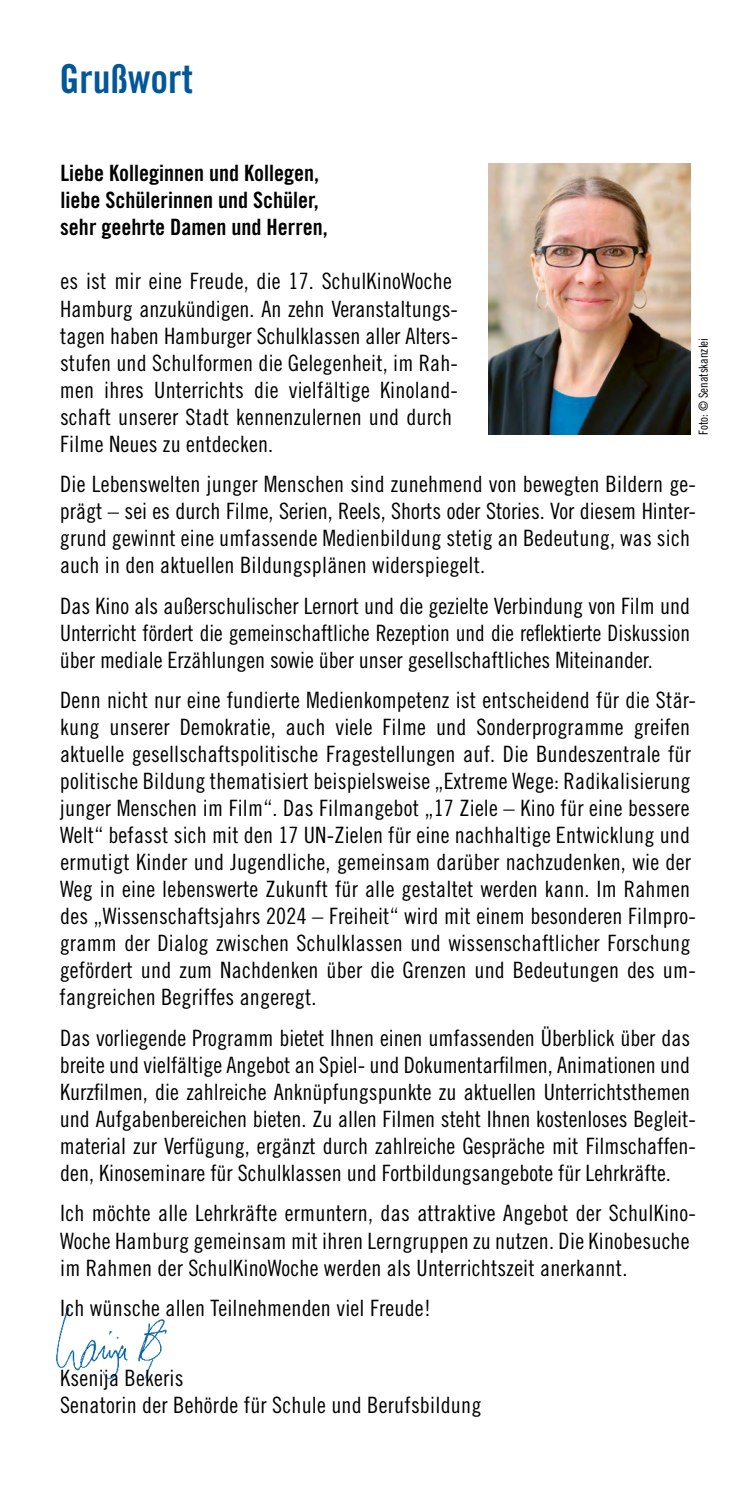
<style>
.page{position:relative;width:745px;height:1489px;background:#fff}
.page>*{position:absolute;margin:0;border:0;box-sizing:border-box;transform-origin:0 0}
.t1{font:40px "Trade Gothic Bold Cond Twenty";color:#005799}
.t2{font:22.5px/27px "Trade Gothic Cond Eighteen";letter-spacing:.01em;color:#000}
.t3{font:22.5px/27px "Trade Gothic Bold Cond Twenty";color:#000}
.t4{font:12.5px "Trade Gothic Cond Eighteen";color:#000}
</style>
<div class="page">
<img style="left:56px;top:1307px;width:111px;height:73px">
<img style="left:488px;top:163px;width:202px;height:272px">
<h1 class="t1" style="left:59px;top:54px;width:135px">Grußwort</h1>
<p class="t3" style="left:60px;top:160px;width:269px">Liebe Kolleginnen und Kollegen, liebe Schülerinnen und Schüler, sehr geehrte Damen und Herren,</p>
<p class="t2" style="left:60px;top:268px;width:399px">es ist mir eine Freude, die 17. SchulKinoWoche Hamburg anzukündigen. An zehn Veranstaltungs&shy;tagen haben Hamburger Schulklassen aller Alters&shy;stufen und Schulformen die Gelegenheit, im Rah&shy;men ihres Unterrichts die vielfältige Kinoland&shy;schaft unserer Stadt kennenzulernen und durch Filme Neues zu entdecken.</p>
<p class="t2" style="left:60px;top:470px;width:637px">Die Lebenswelten junger Menschen sind zunehmend von bewegten Bildern ge&shy;prägt – sei es durch Filme, Serien, Reels, Shorts oder Stories. Vor diesem Hinter&shy;grund gewinnt eine umfassende Medienbildung stetig an Bedeutung, was sich auch in den aktuellen Bildungsplänen widerspiegelt.</p>
<p class="t2" style="left:60px;top:592px;width:631px;text-align:justify">Das Kino als außerschulischer Lernort und die gezielte Verbindung von Film und Unterricht fördert die gemeinschaftliche Rezeption und die reflektierte Diskussion über mediale Erzählungen sowie über unser gesellschaftliches Miteinander.</p>
<p class="t2" style="left:60px;top:686px;width:637px">Denn nicht nur eine fundierte Medienkompetenz ist entscheidend für die Stär&shy;kung unserer Demokratie, auch viele Filme und Sonderprogramme greifen aktuelle gesellschaftspolitische Fragestellungen auf. Die Bundeszentrale für politische Bildung thematisiert beispielsweise „Extreme Wege: Radikalisierung junger Menschen im Film“. Das Filmangebot „17 Ziele – Kino für eine bessere Welt“ befasst sich mit den 17 UN-Zielen für eine nachhaltige Entwicklung und ermutigt Kinder und Jugendliche, gemeinsam darüber nachzudenken, wie der Weg in eine lebenswerte Zukunft für alle gestaltet werden kann. Im Rahmen des „Wissenschaftsjahrs 2024 – Freiheit“ wird mit einem besonderen Filmpro&shy;gramm der Dialog zwischen Schulklassen und wissenschaftlicher Forschung gefördert und zum Nachdenken über die Grenzen und Bedeutungen des um&shy;fangreichen Begriffes angeregt.</p>
<p class="t2" style="left:60px;top:1024px;width:637px">Das vorliegende Programm bietet Ihnen einen umfassenden Überblick über das breite und vielfältige Angebot an Spiel- und Dokumentarfilmen, Animationen und Kurzfilmen, die zahlreiche Anknüpfungspunkte zu aktuellen Unterrichtsthemen und Aufgabenbereichen bieten. Zu allen Filmen steht Ihnen kostenloses Begleit&shy;material zur Verfügung, ergänzt durch zahlreiche Gespräche mit Filmschaffen&shy;den, Kinoseminare für Schulklassen und Fortbildungsangebote für Lehrkräfte.</p>
<p class="t2" style="left:60px;top:1199px;width:637px">Ich möchte alle Lehrkräfte ermuntern, das attraktive Angebot der SchulKino-<br>Woche Hamburg gemeinsam mit ihren Lerngruppen zu nutzen. Die Kinobesuche im Rahmen der SchulKinoWoche werden als Unterrichtszeit anerkannt.</p>
<p class="t2" style="left:60px;top:1294px;width:372px">Ich wünsche allen Teilnehmenden viel Freude!</p>
<p class="t4" style="left:695px;top:435px;width:98px;rotate:-90deg">Foto: © Senatskanzlei</p>
<p class="t2" style="left:60px;top:1363px;width:422px">Ksenija Bekeris<br>Senatorin der Behörde für Schule und Berufsbildung</p>
</div>
